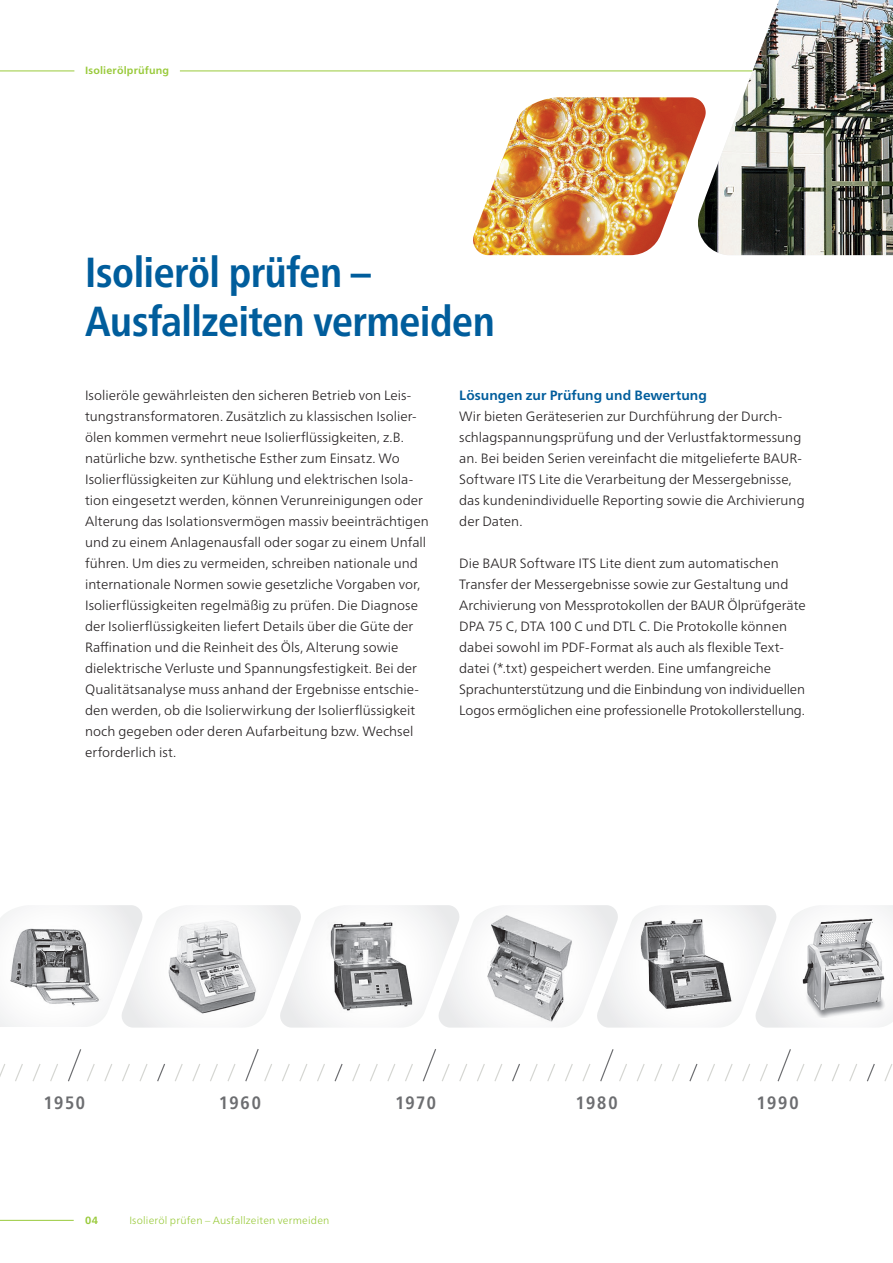
<style>
.page{position:relative;width:893px;height:1263px;background:#fff}
.page>*{position:absolute;margin:0;border:0;box-sizing:border-box;transform-origin:0 0}
.t1{font:700 condensed 42px "Frutiger Neue LTW1 G";letter-spacing:-.015em;color:#005d9c}
.t2{font:700 condensed 17.85px "Frutiger Neue LTW1 G";letter-spacing:.095em;color:#6c6d70}
.t3{font:300 13.5px/21px "Frutiger Neue LTW1 G";color:#231f20}
.t4{font:700 13.5px "Frutiger Neue LTW1 G";letter-spacing:.005em;color:#005d9c}
.t5{font:300 10.5px "Frutiger Neue LTW1 G";letter-spacing:.015em;color:#99ca3b}
.t6{font:700 10.5px "Frutiger Neue LTW1 G";letter-spacing:.02em;color:#99ca3b}
</style>
<div class="page">
<svg style="left:179px;top:70px;width:513px;height:2px"></svg>
<hr style="left:0;top:71px;width:74px;height:1px;background:#99ca3b">
<img style="left:473px;top:97px;width:219px;height:158px">
<svg style="left:692px;top:70px;width:6px;height:82px"></svg>
<img style="left:698px;top:0;width:195px;height:255px">
<svg style="left:0;top:1064px;width:5px;height:13px"></svg>
<svg style="left:15px;top:1064px;width:8px;height:17px"></svg>
<svg style="left:32px;top:1064px;width:9px;height:17px"></svg>
<svg style="left:50px;top:1064px;width:8px;height:17px"></svg>
<svg style="left:68px;top:1049px;width:27px;height:33px"></svg>
<svg style="left:104px;top:1064px;width:8px;height:17px"></svg>
<svg style="left:122px;top:1064px;width:8px;height:17px"></svg>
<svg style="left:139px;top:1064px;width:9px;height:17px"></svg>
<svg style="left:157px;top:1063px;width:8px;height:19px"></svg>
<svg style="left:175px;top:1064px;width:8px;height:18px"></svg>
<svg style="left:192px;top:1064px;width:8px;height:17px"></svg>
<svg style="left:210px;top:1064px;width:8px;height:17px"></svg>
<svg style="left:227px;top:1064px;width:9px;height:17px"></svg>
<svg style="left:245px;top:1049px;width:27px;height:33px"></svg>
<svg style="left:282px;top:1064px;width:8px;height:18px"></svg>
<svg style="left:299px;top:1064px;width:9px;height:17px"></svg>
<svg style="left:317px;top:1064px;width:8px;height:17px"></svg>
<svg style="left:334px;top:1063px;width:9px;height:19px"></svg>
<svg style="left:352px;top:1064px;width:8px;height:17px"></svg>
<svg style="left:370px;top:1064px;width:8px;height:18px"></svg>
<svg style="left:387px;top:1064px;width:9px;height:17px"></svg>
<svg style="left:405px;top:1064px;width:8px;height:17px"></svg>
<svg style="left:422px;top:1049px;width:28px;height:33px"></svg>
<svg style="left:459px;top:1064px;width:8px;height:17px"></svg>
<svg style="left:477px;top:1064px;width:8px;height:18px"></svg>
<svg style="left:494px;top:1064px;width:9px;height:17px"></svg>
<svg style="left:512px;top:1064px;width:8px;height:18px"></svg>
<svg style="left:530px;top:1064px;width:8px;height:17px"></svg>
<svg style="left:547px;top:1064px;width:8px;height:17px"></svg>
<svg style="left:565px;top:1064px;width:8px;height:18px"></svg>
<svg style="left:582px;top:1064px;width:9px;height:17px"></svg>
<svg style="left:637px;top:1064px;width:8px;height:18px"></svg>
<svg style="left:654px;top:1064px;width:8px;height:17px"></svg>
<svg style="left:672px;top:1064px;width:8px;height:18px"></svg>
<svg style="left:689px;top:1063px;width:9px;height:19px"></svg>
<svg style="left:707px;top:1064px;width:8px;height:17px"></svg>
<svg style="left:725px;top:1064px;width:8px;height:17px"></svg>
<svg style="left:742px;top:1064px;width:8px;height:17px"></svg>
<svg style="left:760px;top:1064px;width:8px;height:18px"></svg>
<svg style="left:600px;top:1049px;width:27px;height:33px"></svg>
<svg style="left:0;top:905px;width:893px;height:122px"></svg>
<img style="left:794px;top:915px;width:99px;height:102px">
<hr style="left:0;top:1220px;width:74px;height:1px;background:#99ca3b">
<svg style="left:777px;top:1049px;width:28px;height:33px"></svg>
<svg style="left:814px;top:1064px;width:8px;height:17px"></svg>
<svg style="left:832px;top:1064px;width:8px;height:18px"></svg>
<svg style="left:849px;top:1064px;width:8px;height:17px"></svg>
<svg style="left:867px;top:1064px;width:8px;height:18px"></svg>
<svg style="left:884px;top:1064px;width:9px;height:17px"></svg>
<p class="t6" style="left:85px;top:63px;width:86px">Isolierölprüfung</p>
<p class="t1" style="left:85px;top:241px;width:288px">Isolieröl prüfen –</p>
<p class="t1" style="left:85px;top:289px;width:411px">Ausfallzeiten vermeiden</p>
<p class="t3" style="left:85px;top:384px;width:345px">Isolieröle gewährleisten den sicheren Betrieb von Leis&shy;tungstransformatoren. Zusätzlich zu klassischen Isolier&shy;ölen kommen vermehrt neue Isolierflüssigkeiten, z.B. natürliche bzw. synthetische Esther zum Einsatz. Wo Isolierflüssigkeiten zur Kühlung und elektrischen Isola&shy;tion eingesetzt werden, können Verunreinigungen oder Alterung das Isolationsvermögen massiv beeinträchtigen und zu einem Anlagenausfall oder sogar zu einem Unfall führen. Um dies zu vermeiden, schreiben nationale und internationale Normen sowie gesetzliche Vorgaben vor, Isolierflüssigkeiten regelmäßig zu prüfen. Die Diagnose der Isolierflüssigkeiten liefert Details über die Güte der Raffination und die Reinheit des Öls, Alterung sowie dielektrische Verluste und Spannungsfestigkeit. Bei der Qualitätsanalyse muss anhand der Ergebnisse entschie&shy;den werden, ob die Isolierwirkung der Isolierflüssigkeit noch gegeben oder deren Aufarbeitung bzw. Wechsel erforderlich ist.</p>
<p class="t4" style="left:459px;top:386px;width:249px">Lösungen zur Prüfung und Bewertung</p>
<p class="t3" style="left:459px;top:405px;width:347px">Wir bieten Geräteserien zur Durchführung der Durch&shy;schlagspannungsprüfung und der Verlustfaktormessung an. Bei beiden Serien vereinfacht die mitgelieferte BAUR-Software ITS Lite die Verarbeitung der Messergebnisse, das kundenindividuelle Reporting sowie die Archivierung der Daten.</p>
<p class="t3" style="left:459px;top:552px;width:348px">Die BAUR Software ITS Lite dient zum automatischen Transfer der Messergebnisse sowie zur Gestaltung und Archivierung von Messprotokollen der BAUR Ölprüfgeräte DPA 75 C, DTA 100 C und DTL C. Die Protokolle können dabei sowohl im PDF-Format als auch als flexible Text-</p>
<p class="t3" style="left:459px;top:657px;width:347px">datei (*.txt) gespeichert werden. Eine umfangreiche<br>Sprachunterstützung und die Einbindung von individuellen<br>Logos ermöglichen eine professionelle Protokollerstellung.</p>
<p class="t2" style="left:44px;top:1089px;width:43px">1950</p>
<p class="t2" style="left:219px;top:1089px;width:43px">1960</p>
<p class="t2" style="left:395px;top:1089px;width:42px">1970</p>
<p class="t2" style="left:576px;top:1089px;width:43px">1980</p>
<p class="t2" style="left:757px;top:1089px;width:43px">1990</p>
<p class="t6" style="left:85px;top:1213px;width:14px">04</p>
<p class="t5" style="left:129px;top:1213px;width:202px">Isolieröl prüfen – Ausfallzeiten vermeiden</p>
</div>
